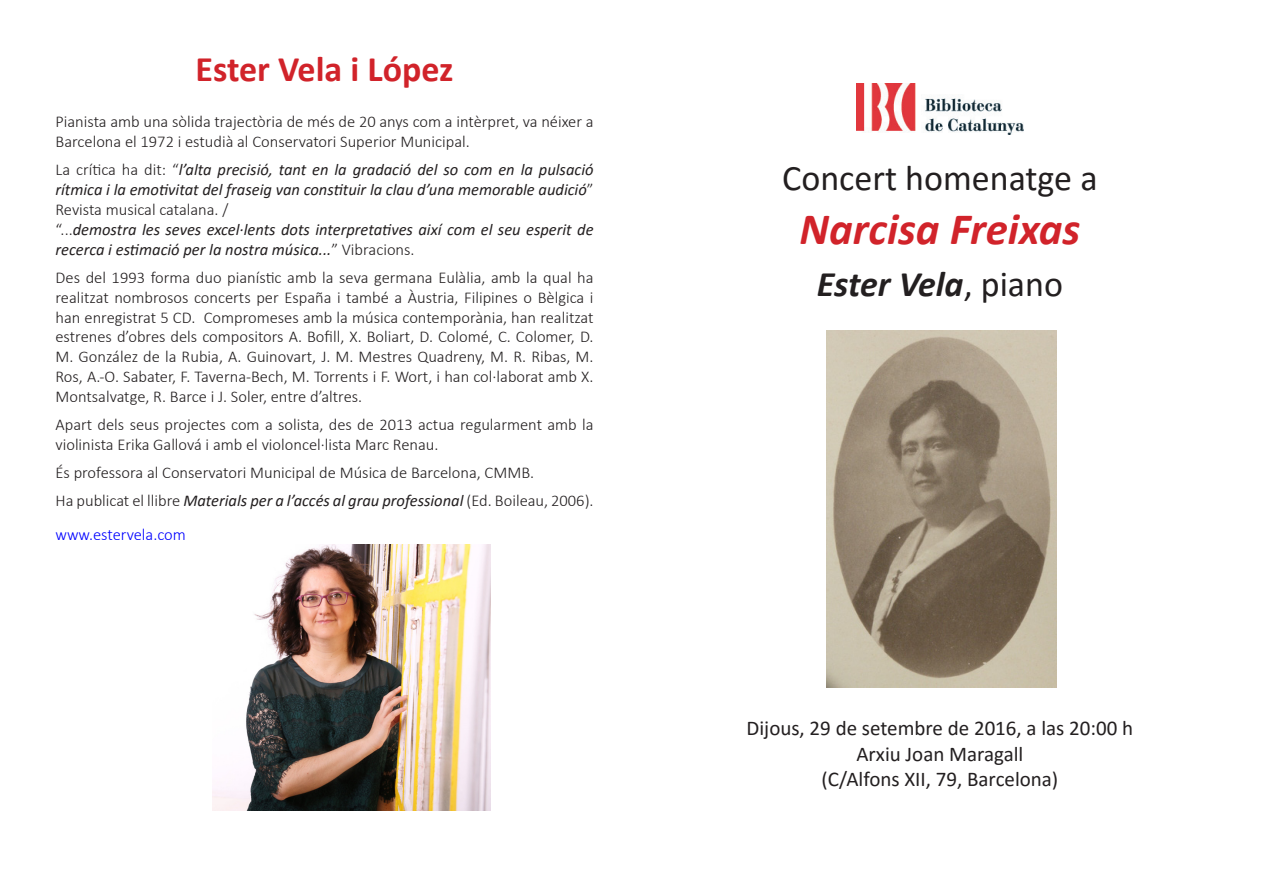
<style>
.page{position:relative;width:1263px;height:893px;background:#fff}
.page>*{position:absolute;margin:0;border:0;box-sizing:border-box;transform-origin:0 0}
.t1{font:italic 700 45px "Calibri";color:#d1232a}
.t2{font:36px "Calibri";color:#231f20}
.t3{font:700 36px "Calibri";color:#d1232a}
.t4{font:italic 700 36px "Calibri";color:#231f20}
.t5{font:21px "Calibri";color:#231f20}
.t6{font:300 16.5px/19.8px "Calibri";color:#231f20}
.t7{font:italic 16.5px/19.8px "Calibri";color:#231f20;text-align:justify}
.t8{font:300 16.5px "Calibri";color:#00f}
.s1{font-weight:300;font-style:normal}
.s2{font-weight:400;font-style:normal}
</style>
<div class="page">
<img style="left:856px;top:84px;width:167px;height:50px">
<img style="left:213px;top:544px;width:277px;height:266px">
<img style="left:826px;top:331px;width:230px;height:357px">
<p class="t3" style="left:196px;top:44px;width:259px">Ester Vela i López</p>
<p class="t6" style="left:56px;top:112px;width:540px">Pianista amb una sòlida trajectòria de més de 20 anys com a intèrpret, va néixer a<br>Barcelona el 1972 i estudià al Conservatori Superior Municipal.</p>
<p class="t7" style="left:56px;top:159px;width:540px"><span class="s1">La crítica ha dit: “</span>l’alta precisió, tant en la gradació del so com en la pulsació rítmica i la emotivitat del fraseig van constituir la clau d’una memorable audició<span class="s1">” Revista musical catalana. /</span></p>
<p class="t7" style="left:56px;top:219px;width:540px"><span class="s1">“...</span>demostra les seves excel·lents dots interpretatives així com el seu esperit de recerca i estimació per la nostra música...<span class="s1">” Vibracions.</span></p>
<p class="t6" style="left:56px;top:267px;width:540px;text-align:justify">Des del 1993 forma duo pianístic amb la seva germana Eulàlia, amb la qual ha realitzat nombrosos concerts per España i també a Àustria, Filipines o Bèlgica i han enregistrat 5 CD. Compromeses amb la música contemporània, han realitzat estrenes d’obres dels compositors A. Bofill, X. Boliart, D. Colomé, C. Colomer, D.<br>M. González de la Rubia, A. Guinovart, J. M. Mestres Quadreny, M. R. Ribas, M.<br>Ros, A.-O. Sabater, F. Taverna-Bech, M. Torrents i F. Wort, i han col·laborat amb X.<br>Montsalvatge, R. Barce i J. Soler, entre d’altres.</p>
<p class="t6" style="left:56px;top:414px;width:540px">Apart dels seus projectes com a solista, des de 2013 actua regularment amb la violinista Erika Gallová i amb el violoncel·lista Marc Renau.</p>
<p class="t6" style="left:56px;top:463px;width:480px">És professora al Conservatori Municipal de Música de Barcelona, CMMB.</p>
<p class="t7" style="left:56px;top:490px;width:540px"><span class="s1">Ha publicat el llibre</span> Materials per a l’accés al grau professional <span class="s1">(Ed. Boileau, 2006).</span></p>
<p class="t8" style="left:56px;top:524px;width:132px">www.estervela.com</p>
<p class="t2" style="left:782px;top:153px;width:317px">Concert homenatge a</p>
<p class="t1" style="left:799px;top:198px;width:282px">Narcisa Freixas</p>
<p class="t4" style="left:817px;top:259px;width:248px">Ester Vela<span class="s2">, piano</span></p>
<p class="t5" style="left:746px;top:714px;width:388px">Dijous, 29 de setembre de 2016, a las 20:00 h</p>
<p class="t5" style="left:856px;top:739px;width:168px">Arxiu Joan Maragall</p>
<p class="t5" style="left:821px;top:764px;width:238px">(C/Alfons XII, 79, Barcelona)</p>
</div>
